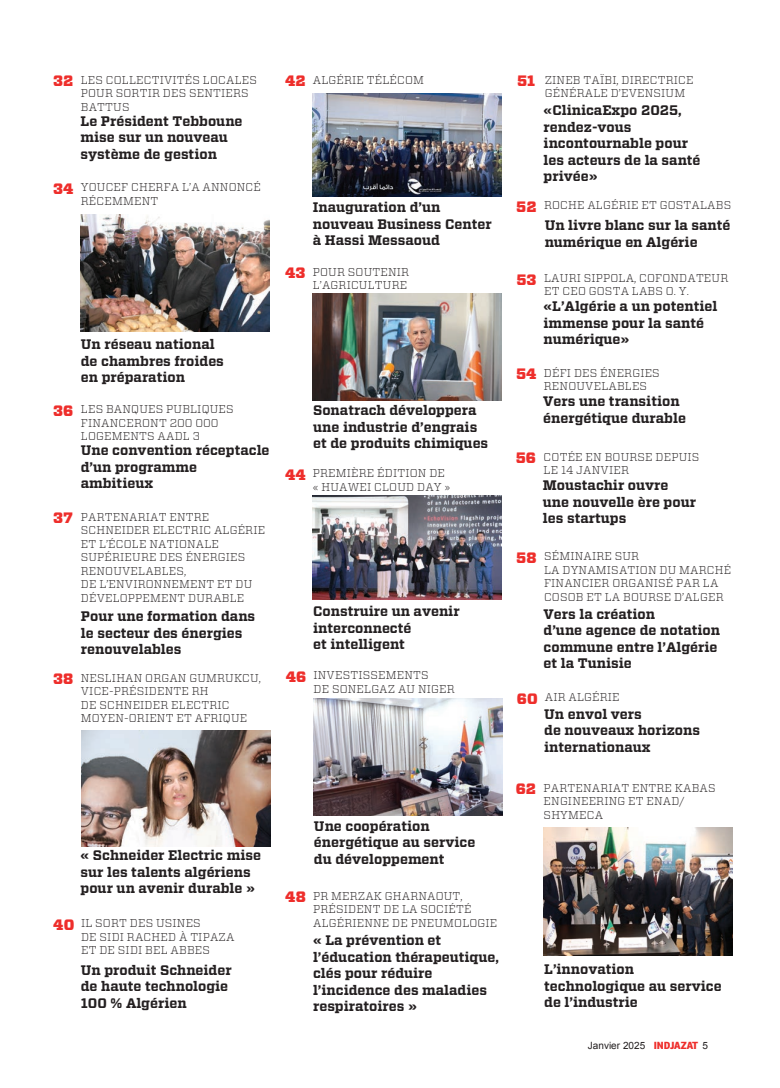
<style>
.page{position:relative;width:780px;height:1088px;background:#fff}
.page>*{position:absolute;margin:0;border:0;box-sizing:border-box;transform-origin:0 0}
.t1{font:900 15px "Vitesse";color:#ee2e2b}
.t2{font:700 13.75px/16.5px "Vitesse";color:#231f20}
.t3{font:300 11.25px/13.5px "Vitesse";letter-spacing:.015em;color:#231f20}
.t4{font:10px "Arial";color:#231f20}
.s1{font-family:"Ronnia";font-weight:800;color:#ee2e2b}
</style>
<div class="page">
<img style="left:81px;top:214px;width:188px;height:117px">
<img style="left:312px;top:93px;width:189px;height:104px">
<img style="left:313px;top:294px;width:188px;height:106px">
<img style="left:313px;top:496px;width:188px;height:104px">
<img style="left:314px;top:699px;width:188px;height:116px">
<img style="left:544px;top:828px;width:188px;height:128px">
<img style="left:81px;top:731px;width:189px;height:116px">
<p class="t1" style="left:53px;top:71px;width:22px">32</p>
<p class="t3" style="left:81px;top:73px;width:177px">LES COLLECTIVITÉS LOCALES<br>POUR SORTIR DES SENTIERS<br>BATTUS</p>
<p class="t2" style="left:81px;top:113px;width:163px">Le Président Tebboune mise sur un nouveau système de gestion</p>
<p class="t1" style="left:53px;top:179px;width:22px">34</p>
<p class="t3" style="left:81px;top:180px;width:181px">YOUCEF CHERFA L’A ANNONCÉ<br>RÉCEMMENT</p>
<p class="t1" style="left:53px;top:400px;width:22px">36</p>
<p class="t2" style="left:81px;top:336px;width:145px">Un réseau national de chambres froides en préparation</p>
<p class="t3" style="left:81px;top:402px;width:154px">LES BANQUES PUBLIQUES<br>FINANCERONT 200 000<br>LOGEMENTS AADL 3</p>
<p class="t2" style="left:81px;top:442px;width:190px">Une convention réceptacle d’un programme ambitieux</p>
<p class="t1" style="left:53px;top:508px;width:21px">37</p>
<p class="t1" style="left:53px;top:669px;width:22px">38</p>
<p class="t3" style="left:81px;top:510px;width:186px">PARTENARIAT ENTRE<br>SCHNEIDER ELECTRIC ALGÉRIE<br>ET L’ÉCOLE NATIONALE<br>SUPÉRIEURE DES ÉNERGIES<br>RENOUVELABLES,<br>DE L’ENVIRONNEMENT ET DU<br>DÉVELOPPEMENT DURABLE</p>
<p class="t2" style="left:81px;top:608px;width:176px">Pour une formation dans le secteur des énergies renouvelables</p>
<p class="t3" style="left:81px;top:671px;width:181px">NESLIHAN ORGAN GUMRUKCU,<br>VICE-PRÉSIDENTE RH<br>DE SCHNEIDER ELECTRIC<br>MOYEN-ORIENT ET AFRIQUE</p>
<p class="t2" style="left:81px;top:847px;width:182px">« Schneider Electric mise sur les talents algériens pour un avenir durable »</p>
<p class="t3" style="left:81px;top:916px;width:155px">IL SORT DES USINES<br>DE SIDI RACHED À TIPAZA<br>ET DE SIDI BEL ABBES</p>
<p class="t1" style="left:53px;top:915px;width:23px">40</p>
<p class="t2" style="left:81px;top:961px;width:152px">Un produit Schneider de haute technologie<br>100 % Algérien</p>
<p class="t3" style="left:313px;top:73px;width:113px">ALGÉRIE TÉLÉCOM</p>
<p class="t3" style="left:544px;top:73px;width:150px">ZINEB TAÏBI, DIRECTRICE<br>GÉNÉRALE D’EVENSIUM</p>
<p class="t1" style="left:285px;top:71px;width:22px">42</p>
<p class="t1" style="left:517px;top:71px;width:20px">51</p>
<p class="t2" style="left:313px;top:199px;width:180px">Inauguration d’un nouveau Business Center à Hassi Messaoud</p>
<p class="t1" style="left:285px;top:263px;width:22px">43</p>
<p class="t3" style="left:313px;top:265px;width:98px">POUR SOUTENIR<br>L’AGRICULTURE</p>
<p class="t2" style="left:313px;top:402px;width:177px">Sonatrach développera une industrie d’engrais et de produits chimiques</p>
<p class="t1" style="left:285px;top:465px;width:22px">44</p>
<p class="t3" style="left:313px;top:466px;width:139px">PREMIÈRE ÉDITION DE « HUAWEI CLOUD DAY »</p>
<p class="t2" style="left:313px;top:603px;width:148px">Construire un avenir interconnecté<br>et intelligent</p>
<p class="t1" style="left:286px;top:666px;width:22px">46</p>
<p class="t3" style="left:313px;top:668px;width:143px">INVESTISSEMENTS<br>DE SONELGAZ AU NIGER</p>
<p class="t2" style="left:314px;top:817px;width:163px">Une coopération énergétique au service du développement</p>
<p class="t1" style="left:285px;top:887px;width:22px">48</p>
<p class="t3" style="left:313px;top:889px;width:186px">PR MERZAK GHARNAOUT,<br>PRÉSIDENT DE LA SOCIÉTÉ<br>ALGÉRIENNE DE PNEUMOLOGIE</p>
<p class="t2" style="left:313px;top:932px;width:187px">« La prévention et l’éducation thérapeutique, clés pour réduire l’incidence des maladies respiratoires »</p>
<p class="t1" style="left:516px;top:196px;width:22px">52</p>
<p class="t2" style="left:543px;top:102px;width:158px">«ClinicaExpo 2025, rendez-vous incontournable pour les acteurs de la santé privée»</p>
<p class="t2" style="left:544px;top:217px;width:187px">Un livre blanc sur la santé numérique en Algérie</p>
<p class="t3" style="left:544px;top:198px;width:189px">ROCHE ALGÉRIE ET GOSTALABS</p>
<p class="t1" style="left:516px;top:269px;width:22px">53</p>
<p class="t3" style="left:544px;top:271px;width:185px">LAURI SIPPOLA, COFONDATEUR<br>ET CEO GOSTA LABS O. Y.</p>
<p class="t2" style="left:543px;top:298px;width:175px">«L’Algérie a un potentiel immense pour la santé numérique»</p>
<p class="t1" style="left:516px;top:364px;width:22px">54</p>
<p class="t3" style="left:544px;top:366px;width:117px">DÉFI DES ÉNERGIES<br>RENOUVELABLES</p>
<p class="t2" style="left:543px;top:393px;width:144px">Vers une transition énergétique durable</p>
<p class="t1" style="left:516px;top:448px;width:22px">56</p>
<p class="t3" style="left:543px;top:450px;width:157px">COTÉE EN BOURSE DEPUIS<br>LE 14 JANVIER</p>
<p class="t2" style="left:543px;top:477px;width:154px">Moustachir ouvre une nouvelle ère pour les startups</p>
<p class="t1" style="left:516px;top:548px;width:22px">58</p>
<p class="t3" style="left:544px;top:549px;width:189px">SÉMINAIRE SUR<br>LA DYNAMISATION DU MARCHÉ<br>FINANCIER ORGANISÉ PAR LA<br>COSOB ET LA BOURSE D’ALGER</p>
<p class="t2" style="left:543px;top:606px;width:178px">Vers la création<br>d’une agence de notation commune entre l’Algérie et la Tunisie</p>
<p class="t1" style="left:517px;top:688px;width:22px">60</p>
<p class="t3" style="left:544px;top:690px;width:76px">AIR ALGÉRIE</p>
<p class="t2" style="left:544px;top:706px;width:157px">Un envol vers<br>de nouveaux horizons internationaux</p>
<p class="t1" style="left:516px;top:779px;width:22px">62</p>
<p class="t3" style="left:543px;top:780px;width:173px">PARTENARIAT ENTRE KABAS<br>ENGINEERING ET ENAD/<br>SHYMECA</p>
<p class="t2" style="left:544px;top:961px;width:179px">L’innovation technologique au service de l’industrie</p>
<p class="t4" style="left:588px;top:1039px;width:122px">Janvier 2025 <span class="s1">INDJAZAT</span> 5</p>
</div>
